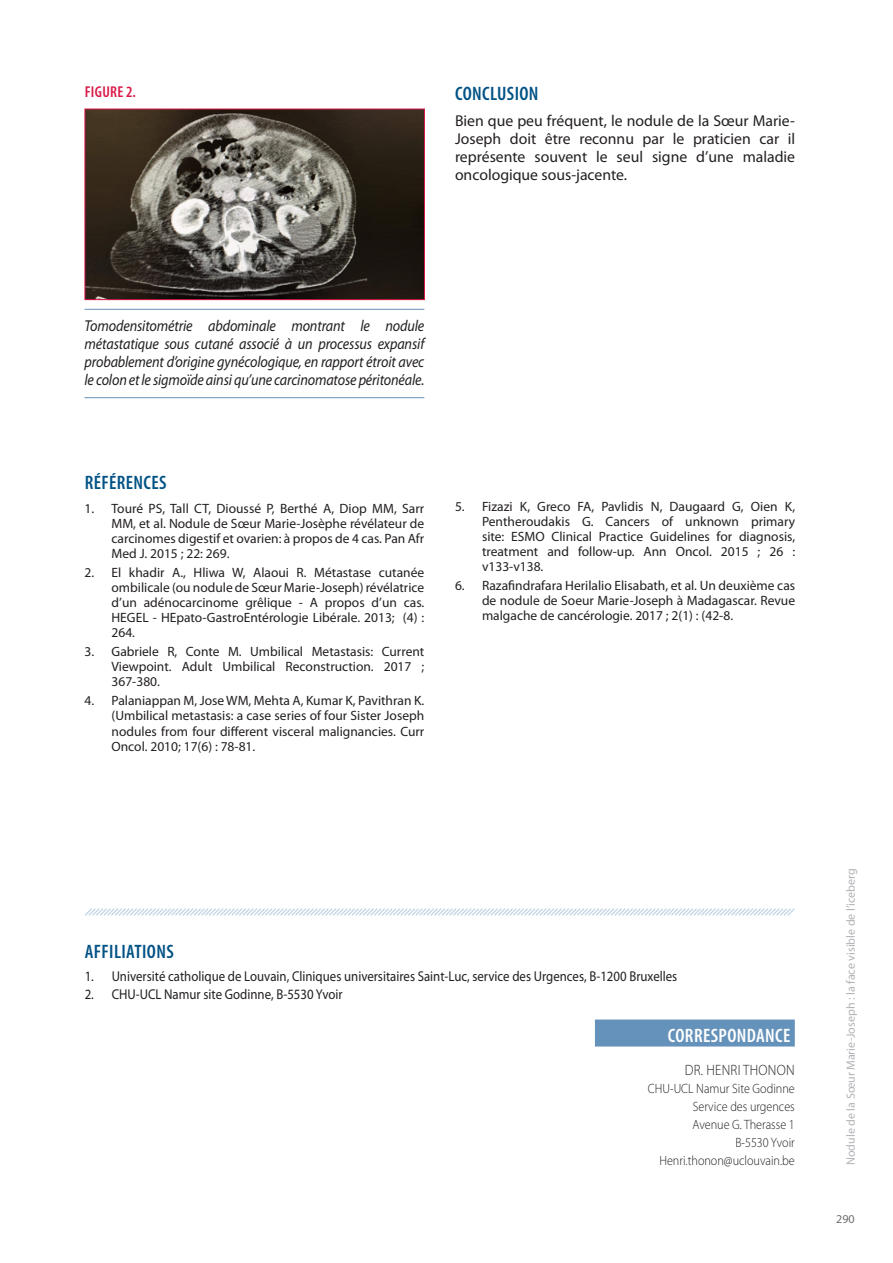
<style>
.page{position:relative;width:893px;height:1263px;background:#fff}
.page>*{position:absolute;margin:0;border:0;box-sizing:border-box;transform-origin:0 0}
.TITRE_-_01_new{font:600 condensed 19.5px "Myriad Pro";letter-spacing:.02em;color:#005285}
.TITRE_-_01_new-2{font:600 condensed 19.5px "Myriad Pro";letter-spacing:.02em;color:#fff}
.titre_affiliations{font:600 condensed 19.5px "Myriad Pro";letter-spacing:.02em;color:#005285}
.TITRE_-_03_new{font:italic 15.75px/18px "Myriad Pro";letter-spacing:-.01em;color:#231f20;text-align:justify;scale:.9 1}
.t1{font:15.75px/18px "Myriad Pro";color:#231f20;text-align:justify}
.t2{font:600 condensed 15.75px "Myriad Pro";letter-spacing:.02em;color:#d91a48}
.adresse_dans_corresp{font:300 15px "Myriad Pro";letter-spacing:.02em;color:#231f20;scale:.9 1}
.t3{font:14.25px "Myriad Pro";color:#231f20;scale:.9 1}
.t4{font:13.5px/15px "Myriad Pro";color:#231f20;text-align:justify}
.adresse_dans_corresp-2{font:300 13.5px "Myriad Pro";color:#231f20;scale:.9 1}
.t5{font:12px "Myriad Pro";color:#b2b3b7}
.t6{font:12px "Myriad Pro";color:#6c6d70}
</style>
<div class="page">
<svg style="left:85px;top:908px;width:710px;height:8px"></svg>
<div style="left:595px;top:1019px;width:200px;height:27px;background:#6592ba"></div>
<img style="left:87px;top:111px;width:336px;height:187px">
<div style="left:85px;top:109px;width:340px;height:191px;border:1px solid #d91a48"></div>
<hr style="left:85px;top:309px;width:339px;height:1px;background:#6592ba">
<hr style="left:85px;top:397px;width:339px;height:1px;background:#6592ba">
<p class="t2" style="left:85px;top:83px;width:53px">FIGURE 2.</p>
<p class="TITRE_-_01_new" style="left:455px;top:83px;width:85px">CONCLUSION</p>
<p class="t1" style="left:455px;top:112px;width:342px">Bien que peu fréquent, le nodule de la Sœur Marie-Joseph doit être reconnu par le praticien car il représente souvent le seul signe d’une maladie oncologique sous-jacente.</p>
<p class="TITRE_-_03_new" style="left:85px;top:317px;width:379px">Tomodensitométrie abdominale montrant le nodule métastatique sous cutané associé à un processus expansif probablement d’origine gynécologique, en rapport étroit avec le colon et le sigmoïde ainsi qu’une carcinomatose péritonéale.</p>
<p class="TITRE_-_01_new" style="left:85px;top:472px;width:83px">RÉFÉRENCES</p>
<p class="t4" style="left:112px;top:501px;width:314px;text-indent:-27px">1. Touré PS, Tall CT, Dioussé P, Berthé A, Diop MM, Sarr MM, et al. Nodule de Sœur Marie-Josèphe révélateur de carcinomes digestif et ovarien: à propos de 4 cas. Pan Afr Med J. 2015 ; 22: 269.</p>
<p class="t4" style="left:112px;top:565px;width:314px;text-indent:-27px">2. El khadir A., Hliwa W, Alaoui R. Métastase cutanée ombilicale (ou nodule de Sœur Marie-Joseph) révélatrice d’un adénocarcinome grêlique - A propos d’un cas.<br>HEGEL - HEpato-GastroEntérologie Libérale. 2013; (4) :<br>264.</p>
<p class="t4" style="left:112px;top:644px;width:314px;text-indent:-27px">3. Gabriele R, Conte M. Umbilical Metastasis: Current Viewpoint. Adult Umbilical Reconstruction. 2017 ; 367‑380.</p>
<p class="t4" style="left:112px;top:694px;width:314px;text-indent:-27px">4. Palaniappan M, Jose WM, Mehta A, Kumar K, Pavithran K. (Umbilical metastasis: a case series of four Sister Joseph nodules from four different visceral malignancies. Curr Oncol. 2010; 17(6) : 78‑81.</p>
<p class="t4" style="left:482px;top:499px;width:315px;text-indent:-27px">5. Fizazi K, Greco FA, Pavlidis N, Daugaard G, Oien K, Pentheroudakis G. Cancers of unknown primary site: ESMO Clinical Practice Guidelines for diagnosis, treatment and follow-up. Ann Oncol. 2015 ; 26 : v133‑v138.</p>
<p class="t4" style="left:482px;top:578px;width:315px;text-indent:-27px">6. Razafindrafara Herilalio Elisabath, et al. Un deuxième cas de nodule de Soeur Marie-Joseph à Madagascar. Revue malgache de cancérologie. 2017 ; 2(1) : (42‑8.</p>
<p class="titre_affiliations" style="left:85px;top:941px;width:90px">AFFILIATIONS</p>
<p class="t3" style="left:85px;top:968px;width:660px">1. Université catholique de Louvain, Cliniques universitaires Saint-Luc, service des Urgences, B-1200 Bruxelles</p>
<p class="t3" style="left:85px;top:986px;width:288px">2. CHU-UCL Namur site Godinne, B-5530 Yvoir</p>
<p class="TITRE_-_01_new-2" style="left:668px;top:1025px;width:124px">CORRESPONDANCE</p>
<p class="adresse_dans_corresp" style="left:685px;top:1062px;width:123px">DR. HENRI THONON</p>
<p class="adresse_dans_corresp-2" style="left:648px;top:1081px;width:165px">CHU-UCL Namur Site Godinne</p>
<p class="adresse_dans_corresp-2" style="left:693px;top:1099px;width:115px">Service des urgences</p>
<p class="adresse_dans_corresp-2" style="left:693px;top:1117px;width:115px">Avenue G. Therasse 1</p>
<p class="adresse_dans_corresp-2" style="left:735px;top:1135px;width:68px">B-5530 Yvoir</p>
<p class="adresse_dans_corresp-2" style="left:659px;top:1153px;width:152px">Henri.thonon@uclouvain.be</p>
<p class="t5" style="left:844px;top:1165px;width:298px;rotate:-90deg">Nodule de la Sœur Marie-Joseph : la face visible de l’iceberg</p>
<p class="t6" style="left:836px;top:1212px;width:20px">290</p>
</div>
